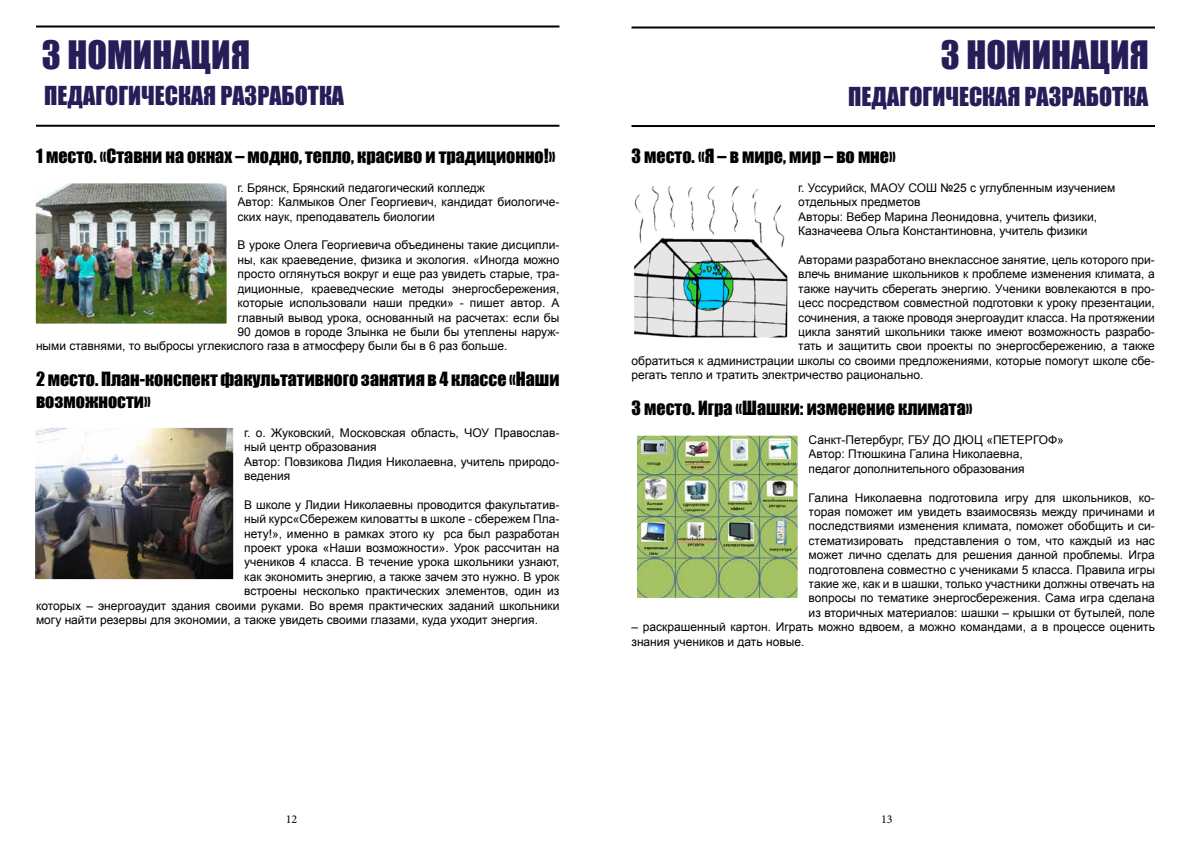
<style>
.page{position:relative;width:1191px;height:842px;background:#fff}
.page>*{position:absolute;margin:0;border:0;box-sizing:border-box;transform-origin:0 0}
.t1{font:36px "Impact";color:#251e59}
.t2{font:24px "Impact";color:#251e59}
.t3{font:18px/21.6px "Impact";color:#000}
.t4{font:12px/14.4px "Arial";color:#000}
.t5{font:12px "Minion Pro";color:#000}
</style>
<div class="page">
<hr style="left:36px;top:26px;width:523px;height:2px;background:#000">
<hr style="left:36px;top:125px;width:523px;height:2px;background:#000">
<hr style="left:631px;top:27px;width:524px;height:2px;background:#000">
<hr style="left:631px;top:125px;width:524px;height:2px;background:#000">
<img style="left:37px;top:184px;width:189px;height:139px">
<img style="left:36px;top:429px;width:196px;height:149px">
<div style="left:24px;top:417px;width:220px;height:173px;border:11px solid #fff"></div>
<img style="left:635px;top:187px;width:151px;height:149px">
<img style="left:638px;top:437px;width:158px;height:160px">
<div style="left:626px;top:425px;width:182px;height:184px;border:11px solid #fff"></div>
<h1 class="t1" style="left:42px;top:27px;width:209px">3 НОМИНАЦИЯ</h1>
<h2 class="t2" style="left:44px;top:77px;width:301px">ПЕДАГОГИЧЕСКАЯ РАЗРАБОТКА</h2>
<h3 class="t3" style="left:36px;top:145px;width:521px">1 место. «Ставни на окнах – модно, тепло, красиво и традиционно!»</h3>
<p class="t4" style="left:238px;top:181px;width:323px">г. Брянск, Брянский педагогический колледж<br>Автор: Калмыков Олег Георгиевич, кандидат биологиче&shy;ских наук, преподаватель биологии</p>
<p class="t4" style="left:238px;top:238px;width:323px">В уроке Олега Георгиевича объединены такие дисципли-</p>
<p class="t4" style="left:238px;top:253px;width:323px">ны, как краеведение, физика и экология. «Иногда можно</p>
<p class="t4" style="left:238px;top:267px;width:323px">просто оглянуться вокруг и еще раз увидеть старые, тра-</p>
<p class="t4" style="left:238px;top:281px;width:323px">диционные, краеведческие методы энергосбережения,</p>
<p class="t4" style="left:238px;top:296px;width:323px">которые использовали наши предки» - пишет автор. А</p>
<p class="t4" style="left:238px;top:310px;width:323px">главный вывод урока, основанный на расчетах: если бы</p>
<p class="t4" style="left:238px;top:325px;width:323px">90 домов в городе Злынка не были бы утеплены наруж-</p>
<p class="t4" style="left:36px;top:339px;width:473px">ными ставнями, то выбросы углекислого газа в атмосферу были бы в 6 раз больше.</p>
<h3 class="t3" style="left:36px;top:368px;width:525px">2 место. План-конспект факультативного занятия в 4 классе «Наши возможности»</h3>
<p class="t4" style="left:244px;top:425px;width:317px">г. о. Жуковский, Московская область, ЧОУ Православ&shy;ный центр образования<br>Автор: Повзикова Лидия Николаевна, учитель природо&shy;ведения</p>
<p class="t4" style="left:244px;top:497px;width:317px">В школе у Лидии Николаевны проводится факультатив-</p>
<p class="t4" style="left:244px;top:512px;width:317px">ный курс«Сбережем киловатты в школе - сбережем Пла-</p>
<p class="t4" style="left:244px;top:526px;width:317px">нету!», именно в рамках этого ку рса был разработан</p>
<p class="t4" style="left:244px;top:541px;width:317px">проект урока «Наши возможности». Урок рассчитан на</p>
<p class="t4" style="left:244px;top:555px;width:317px">учеников 4 класса. В течение урока школьники узнают,</p>
<p class="t4" style="left:244px;top:569px;width:317px">как экономить энергию, а также зачем это нужно. В урок</p>
<p class="t4" style="left:244px;top:584px;width:317px">встроены несколько практических элементов, один из</p>
<p class="t4" style="left:36px;top:598px;width:525px">которых – энергоаудит здания своими руками. Во время практических заданий школьники</p>
<p class="t4" style="left:36px;top:613px;width:503px">могу найти резервы для экономии, а также увидеть своими глазами, куда уходит энергия.</p>
<h1 class="t1" style="left:941px;top:27px;width:209px">3 НОМИНАЦИЯ</h1>
<h2 class="t2" style="left:848px;top:78px;width:301px">ПЕДАГОГИЧЕСКАЯ РАЗРАБОТКА</h2>
<h3 class="t3" style="left:631px;top:145px;width:266px">3 место. «Я – в мире, мир – во мне»</h3>
<p class="t4" style="left:798px;top:181px;width:318px">г. Уссурийск, МАОУ СОШ №25 с углубленным изучением отдельных предметов<br>Авторы: Вебер Марина Леонидовна, учитель физики, Казначеева Ольга Константиновна, учитель физики</p>
<p class="t4" style="left:798px;top:253px;width:358px">Авторами разработано внеклассное занятие, цель которого при-</p>
<p class="t4" style="left:798px;top:267px;width:358px">влечь внимание школьников к проблеме изменения климата, а</p>
<p class="t4" style="left:798px;top:281px;width:358px">также научить сберегать энергию. Ученики вовлекаются в про-</p>
<p class="t4" style="left:798px;top:296px;width:358px">цесс посредством совместной подготовки к уроку презентации,</p>
<p class="t4" style="left:798px;top:310px;width:358px">сочинения, а также проводя энергоаудит класса. На протяжении</p>
<p class="t4" style="left:798px;top:325px;width:358px">цикла занятий школьники также имеют возможность разрабо-</p>
<p class="t4" style="left:798px;top:339px;width:358px">тать и защитить свои проекты по энергосбережению, а также</p>
<p class="t4" style="left:631px;top:353px;width:525px">обратиться к администрации школы со своими предложениями, которые помогут школе сбе-</p>
<p class="t4" style="left:631px;top:368px;width:293px">регать тепло и тратить электричество рационально.</p>
<h3 class="t3" style="left:631px;top:397px;width:342px">3 место. Игра «Шашки: изменение климата»</h3>
<p class="t4" style="left:808px;top:433px;width:257px">Санкт-Петербург, ГБУ ДО ДЮЦ «ПЕТЕРГОФ»<br>Автор: Птюшкина Галина Николаевна, педагог дополнительного образования</p>
<p class="t4" style="left:808px;top:490px;width:348px;text-align:justify">Галина Николаевна подготовила игру для школьников, ко&shy;торая поможет им увидеть взаимосвязь между причинами и последствиями изменения климата, поможет обобщить и си&shy;стематизировать представления о том, что каждый из нас может лично сделать для решения данной проблемы. Игра подготовлена совместно с учениками 5 класса. Правила игры такие же, как и в шашки, только участники должны отвечать на вопросы по тематике энергосбережения. Сама игра сделана из вторичных материалов: шашки – крышки от бутылей, поле</p>
<p class="t4" style="left:631px;top:620px;width:525px">– раскрашенный картон. Играть можно вдвоем, а можно командами, а в процессе оценить знания учеников и дать новые.</p>
<p class="t5" style="left:286px;top:811px;width:13px">12</p>
<p class="t5" style="left:881px;top:811px;width:13px">13</p>
</div>
